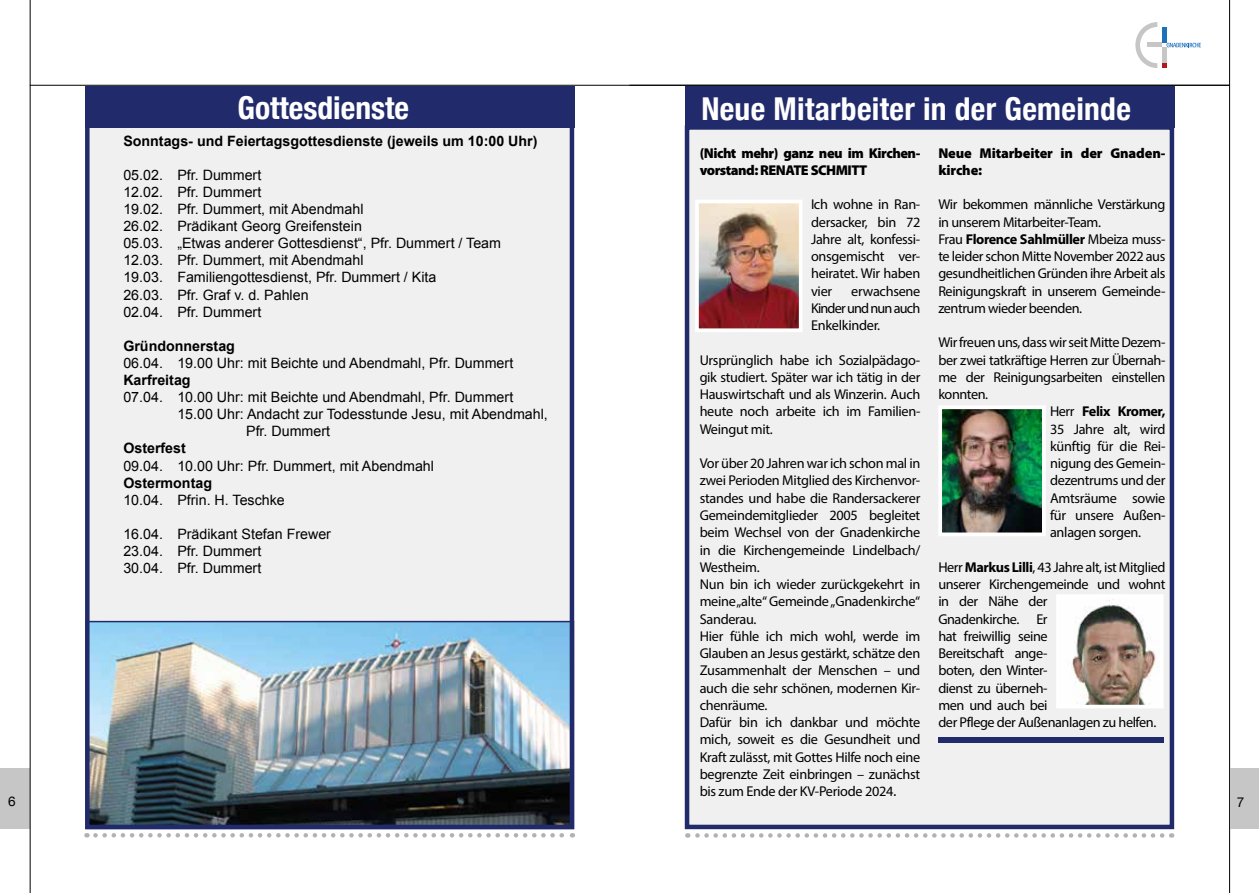
<style>
.page{position:relative;width:1259px;height:893px;background:#fff}
.page>*{position:absolute;margin:0;border:0;box-sizing:border-box;transform-origin:0 0}
.t1{font:700 condensed 31.5px "Helvetica Neue";letter-spacing:.01em;color:#fff}
.t2{font:14.25px/17.2px "Myriad Pro";letter-spacing:-.02em;color:#000;text-align:justify}
.t3{font:14.25px/17.1px "Arial";color:#000}
.t4{font:700 14.25px "Arial";color:#000}
.t5{font:900 14.25px/17.2px "Myriad Pro";letter-spacing:-.035em;color:#000}
.t6{font:900 14.25px/17.2px "Myriad Pro";letter-spacing:-.01em;color:#000}
.t7{font:700 14.25px "Myriad Pro";letter-spacing:-.03em;color:#000}
.t8{font:13.5px "Helvetica Neue";color:#000}
.s1{font-weight:700}
.s2{font-weight:400}
.s3{font-family:"Big Caslon";font-weight:500;font-size:15px}
</style>
<div class="page">
<hr style="left:1229px;top:0;width:1px;height:893px;background:#000">
<div style="left:1230px;top:768px;width:29px;height:61px;background:#c6c6c6"></div>
<hr style="left:30px;top:85px;width:1199px;height:1px;background:#000">
<div style="left:0;top:768px;width:30px;height:61px;background:#c6c6c6"></div>
<hr style="left:30px;top:0;width:1px;height:893px;background:#000">
<svg style="left:1135px;top:22px;width:66px;height:46px"></svg>
<div style="left:685px;top:127px;width:488px;height:702px;background:#f0f0f0"></div>
<svg style="left:687px;top:833px;width:475px;height:5px"></svg>
<div style="left:86px;top:116px;width:487px;height:545px;background:#f0f0f0"></div>
<div style="left:85px;top:86px;width:489px;height:41px;background:#212b6b"></div>
<div style="left:685px;top:86px;width:489px;height:41px;background:#212b6b"></div>
<svg style="left:95px;top:833px;width:478px;height:4px"></svg>
<img style="left:90px;top:624px;width:479px;height:200px">
<div style="left:85px;top:122px;width:489px;height:707px;border:4px solid #212b6b"></div>
<div style="left:685px;top:125px;width:489px;height:704px;border:4px solid #212b6b"></div>
<img style="left:700px;top:205px;width:97px;height:122px">
<div style="left:695px;top:200px;width:107px;height:132px;border:4px solid #fff"></div>
<img style="left:1061px;top:599px;width:97px;height:104px">
<div style="left:1056px;top:594px;width:107px;height:114px;border:4px solid #fff"></div>
<div style="left:938px;top:737px;width:225px;height:6px;background:#212b6b"></div>
<img style="left:943px;top:410px;width:97px;height:121px">
<div style="left:938px;top:405px;width:107px;height:131px;border:4px solid #fff"></div>
<h1 class="t1" style="left:238px;top:81px;width:173px">Gottesdienste</h1>
<h1 class="t1" style="left:701px;top:82px;width:431px">Neue Mitarbeiter in der Gemeinde</h1>
<p class="t4" style="left:123px;top:131px;width:416px">Sonntags- und Feiertagsgottesdienste (jeweils um 10:00 Uhr)</p>
<p class="t3" style="left:123px;top:166px;width:379px">05.02. Pfr. Dummert<br>12.02. Pfr. Dummert<br>19.02. Pfr. Dummert, mit Abendmahl<br>26.02. Prädikant Georg Greifenstein<br>05.03. „Etwas anderer Gottesdienst“, Pfr. Dummert / Team 12.03. Pfr. Dummert, mit Abendmahl<br>19.03. Familiengottesdienst, Pfr. Dummert / Kita<br>26.03. Pfr. Graf v. d. Pahlen<br>02.04. Pfr. Dummert</p>
<p class="t4" style="left:123px;top:336px;width:113px">Gründonnerstag</p>
<p class="t3" style="left:123px;top:354px;width:391px">06.04. 19.00 Uhr: mit Beichte und Abendmahl, Pfr. Dummert</p>
<p class="t4" style="left:123px;top:371px;width:69px">Karfreitag</p>
<p class="t3" style="left:123px;top:389px;width:391px">07.04. 10.00 Uhr: mit Beichte und Abendmahl, Pfr. Dummert</p>
<p class="t3" style="left:177px;top:406px;width:372px">15.00 Uhr: Andacht zur Todesstunde Jesu, mit Abendmahl,</p>
<p class="t3" style="left:246px;top:423px;width:85px">Pfr. Dummert</p>
<p class="t4" style="left:123px;top:439px;width:64px">Osterfest</p>
<p class="t3" style="left:123px;top:457px;width:312px">09.04. 10.00 Uhr: Pfr. Dummert, mit Abendmahl</p>
<p class="t4" style="left:123px;top:473px;width:90px">Ostermontag</p>
<p class="t3" style="left:123px;top:491px;width:163px">10.04. Pfrin. H. Teschke</p>
<p class="t3" style="left:123px;top:525px;width:209px">16.04. Prädikant Stefan Frewer<br>23.04. Pfr. Dummert<br>30.04. Pfr. Dummert</p>
<p class="t5" style="left:699px;top:144px;width:222px">(Nicht mehr) ganz neu im Kirchen&shy;vorstand: RENATE SCHMITT</p>
<p class="t2" style="left:811px;top:196px;width:111px">Ich wohne in Ran&shy;dersacker, bin 72<br>Jahre alt, konfessi&shy;onsgemischt ver&shy;heiratet. Wir haben vier</p>
<p class="t6" style="left:938px;top:144px;width:229px">Neue Mitarbeiter in der Gnaden&shy;kirche:</p>
<p class="t2" style="left:938px;top:196px;width:228px;text-align:left">Wir bekommen männliche Verstärkung in unserem Mitarbeiter-Team.<br>Frau <span class="s1">Florence Sahlmüller</span> Mbeiza muss&shy;te leider schon Mitte November 2022 aus gesundheitlichen Gründen ihre Arbeit als Reinigungskraft in unserem Gemeinde&shy;zentrum wieder beenden.</p>
<p class="t2" style="left:938px;top:334px;width:229px">Wir freuen uns, dass wir seit Mitte Dezem-</p>
<p class="t2" style="left:938px;top:351px;width:228px">ber zwei tatkräftige Herren zur Übernah-</p>
<p class="t2" style="left:938px;top:368px;width:228px">me der Reinigungsarbeiten einstellen</p>
<p class="t2" style="left:938px;top:386px;width:51px">konnten.</p>
<p class="t7" style="left:1050px;top:402px;width:117px"><span class="s2">Herr</span> Felix Kromer,</p>
<p class="t2" style="left:1050px;top:420px;width:117px">35 Jahre alt, wird</p>
<p class="t2" style="left:1050px;top:437px;width:117px">künftig für die Rei-</p>
<p class="t2" style="left:1050px;top:455px;width:117px">nigung des Gemein-</p>
<p class="t2" style="left:1050px;top:472px;width:117px">dezentrums und der</p>
<p class="t2" style="left:1050px;top:489px;width:117px">Amtsräume sowie</p>
<p class="t2" style="left:1050px;top:506px;width:117px">für unsere Außen-</p>
<p class="t2" style="left:1050px;top:524px;width:93px">anlagen sorgen.</p>
<p class="t2" style="left:938px;top:558px;width:229px;text-align:left">Herr <span class="s1">Markus Lilli</span>, 43 Jahre alt, ist Mitglied unserer Kirchengemeinde und wohnt in der Nähe der<br>Gnadenkirche. Er<br>hat freiwillig seine<br>Bereitschaft ange-<br>boten, den Winter-<br>dienst zu überneh-<br>men und auch bei<br>der Pflege der Außenanlagen zu helfen.</p>
<p class="t2" style="left:811px;top:282px;width:111px;text-indent:40px">erwachsene Kinder und nun auch Enkelkinder.</p>
<p class="t2" style="left:699px;top:351px;width:222px">Ursprünglich habe ich Sozialpädago&shy;gik studiert. Später war ich tätig in der Hauswirtschaft und als Winzerin. Auch heute noch arbeite ich im Familien-Weingut mit.</p>
<p class="t2" style="left:699px;top:455px;width:222px;text-align:left">Vor über 20 Jahren war ich schon mal in zwei Perioden Mitglied des Kirchenvor&shy;standes und habe die Randersackerer<br>Gemeindemitglieder 2005 begleitet beim Wechsel von der Gnadenkirche in die Kirchengemeinde Lindelbach/<br>Westheim.<br>Nun bin ich wieder zurückgekehrt in meine „alte“ Gemeinde „Gnadenkirche“<br>Sanderau.<br>Hier fühle ich mich wohl, werde im<br>Glauben an Jesus gestärkt, schätze den<br>Zusammenhalt der Menschen – und auch die sehr schönen, modernen Kir&shy;chenräume.<br>Dafür bin ich dankbar und möchte mich, soweit es die Gesundheit und<br>Kraft zulässt, mit Gottes Hilfe noch eine begrenzte Zeit einbringen – zunächst bis zum Ende der KV-Periode 2024<span class="s3">.</span></p>
<p class="t8" style="left:8px;top:791px;width:9px">6</p>
<p class="t8" style="left:1236px;top:792px;width:9px">7</p>
</div>
